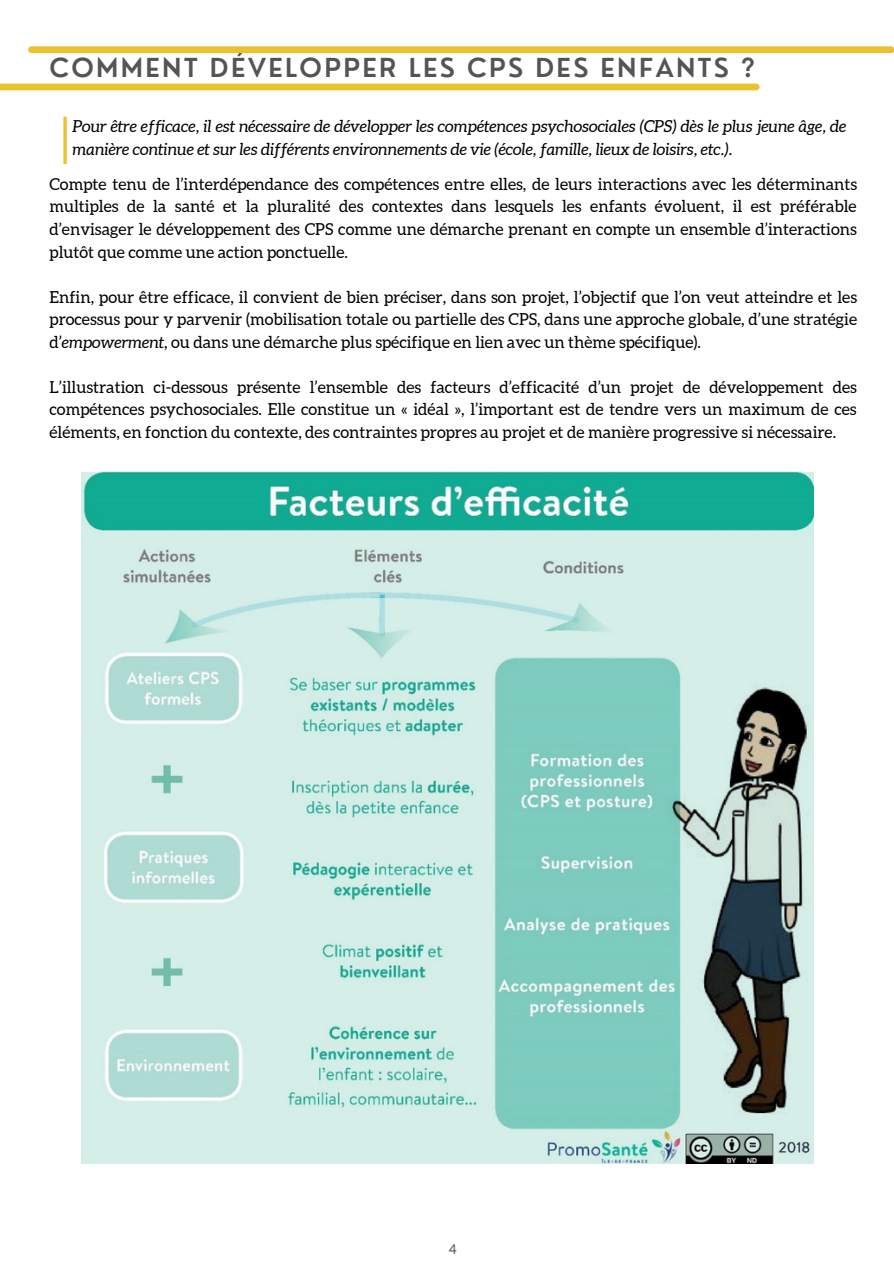
<style>
.page{position:relative;width:894px;height:1264px;background:#fff}
.page>*{position:absolute;margin:0;border:0;box-sizing:border-box;transform-origin:0 0}
.t1{font:600 25.5px "Nourd";letter-spacing:.09em;color:#545454}
.t2{font:16.5px/22.5px "Aleo";color:#000;text-align:justify}
.t3{font:italic 16.5px/22.5px "Aleo";color:#000}
.t4{font:13.5px "Aleo";color:#545454}
.s1{font-style:italic}
</style>
<div class="page">
<div style="left:0;top:84px;width:756px;height:6px;background:#ecc12f"></div>
<div style="left:31px;top:46px;width:859px;height:7px;background:#ecc12f"></div>
<img style="left:82px;top:472px;width:730px;height:691px">
<svg style="left:63px;top:117px;width:4px;height:47px"></svg>
<p class="t1" style="left:49px;top:52px;width:706px">COMMENT DÉVELOPPER LES CPS DES ENFANTS ?</p>
<p class="t3" style="left:73px;top:115px;width:775px">Pour être efficace, il est nécessaire de développer les compétences psychosociales (CPS) dès le plus jeune âge, de manière continue et sur les différents environnements de vie (école, famille, lieux de loisirs, etc.).</p>
<p class="t2" style="left:49px;top:173px;width:809px">Compte tenu de l’interdépendance des compétences entre elles, de leurs interactions avec les déterminants multiples de la santé et la pluralité des contextes dans lesquels les enfants évoluent, il est préférable d’envisager le développement des CPS comme une démarche prenant en compte un ensemble d’interactions plutôt que comme une action ponctuelle.</p>
<p class="t2" style="left:49px;top:285px;width:808px">Enfin, pour être efficace, il convient de bien préciser, dans son projet, l’objectif que l’on veut atteindre et les processus pour y parvenir (mobilisation totale ou partielle des CPS, dans une approche globale, d’une stratégie d’<span class="s1">empowerment</span>, ou dans une démarche plus spécifique en lien avec un thème spécifique).</p>
<p class="t2" style="left:49px;top:375px;width:808px">L’illustration ci-dessous présente l’ensemble des facteurs d’efficacité d’un projet de développement des compétences psychosociales. Elle constitue un « idéal », l’important est de tendre vers un maximum de ces éléments, en fonction du contexte, des contraintes propres au projet et de manière progressive si nécessaire.</p>
<p class="t4" style="left:449px;top:1241px;width:9px">4</p>
</div>
